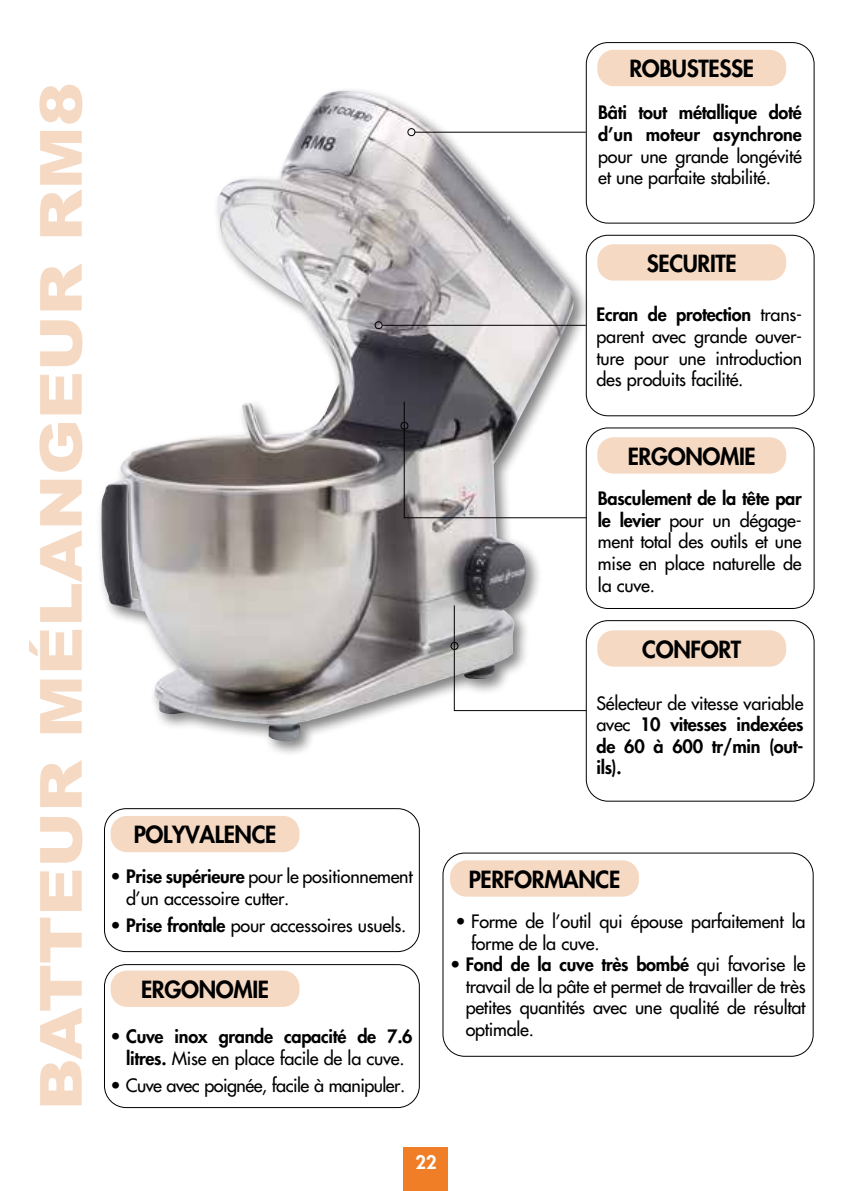
<style>
.page{position:relative;width:851px;height:1191px;background:#fff}
.page>*{position:absolute;margin:0;border:0;box-sizing:border-box;transform-origin:0 0}
.t1{font:900 58px "Arial";color:#f5d9c3;scale:1.15 1}
.t2{font:800 23px "Futura";letter-spacing:-.015em;color:#000}
.t3{font:800 18.2px "Futura";color:#fff}
.t4{font:18px/21.6px "Futura";letter-spacing:-.015em;color:#000}
.t5{font:800 18px/21.6px "Futura";letter-spacing:-.015em;color:#000}
.s1{font-weight:800}
.s2{font-weight:400}
</style>
<div class="page">
<div style="left:403px;top:1146px;width:45px;height:45px;background:#ef7e26"></div>
<img style="left:101px;top:91px;width:476px;height:650px">
<div style="left:104px;top:808px;width:316px;height:144px;border:1px solid #000;border-radius:22px"></div>
<div style="left:104px;top:964px;width:316px;height:144px;border:1px solid #000;border-radius:22px"></div>
<div style="left:442px;top:852px;width:371px;height:204px;border:1px solid #000;border-radius:22px"></div>
<div style="left:111px;top:816px;width:188px;height:36px;background:#f5d9c3;border-radius:16px"></div>
<div style="left:585px;top:42px;width:229px;height:182px;border:1px solid #000;border-radius:22px"></div>
<div style="left:597px;top:50px;width:189px;height:36px;background:#f5d9c3;border-radius:16px"></div>
<div style="left:585px;top:620px;width:229px;height:181px;border:1px solid #000;border-radius:22px"></div>
<div style="left:597px;top:630px;width:189px;height:36px;background:#f5d9c3;border-radius:16px"></div>
<div style="left:585px;top:427px;width:229px;height:182px;border:1px solid #000;border-radius:22px"></div>
<div style="left:597px;top:437px;width:189px;height:36px;background:#f5d9c3;border-radius:16px"></div>
<div style="left:585px;top:235px;width:229px;height:181px;border:1px solid #000;border-radius:22px"></div>
<div style="left:597px;top:244px;width:189px;height:36px;background:#f5d9c3;border-radius:16px"></div>
<div style="left:111px;top:970px;width:188px;height:37px;background:#f5d9c3;border-radius:16px"></div>
<div style="left:450px;top:860px;width:188px;height:36px;background:#f5d9c3;border-radius:16px"></div>
<hr style="left:414px;top:132px;width:171px;height:1px;background:#000">
<hr style="left:382px;top:325px;width:203px;height:1px;background:#000">
<hr style="left:404px;top:517px;width:182px;height:1px;background:#000">
<hr style="left:454px;top:710px;width:132px;height:1px;background:#000">
<hr style="left:404px;top:401px;width:1px;height:117px;background:#000">
<hr style="left:454px;top:605px;width:1px;height:106px;background:#000">
<div style="left:407px;top:128px;width:8px;height:8px;border:1px solid #000;border-radius:50%"></div>
<div style="left:375px;top:321px;width:7px;height:8px;border:1px solid #000;border-radius:50%"></div>
<div style="left:400px;top:422px;width:8px;height:7px;border:1px solid #000;border-radius:50%"></div>
<div style="left:450px;top:642px;width:8px;height:8px;border:1px solid #000;border-radius:50%"></div>
<h1 class="t1" style="left:19px;top:1110px;width:895px;rotate:-90deg">BATTEUR MÉLANGEUR RM8</h1>
<p class="t2" style="left:629px;top:53px;width:126px">ROBUSTESSE</p>
<p class="t5" style="left:598px;top:102px;width:205px">Bâti tout métallique doté d’un moteur asynchrone</p>
<p class="t4" style="left:598px;top:145px;width:205px">pour une grande longévité et une parfaite stabilité.</p>
<p class="t2" style="left:134px;top:819px;width:144px">POLYVALENCE</p>
<p class="t4" style="left:126px;top:865px;width:288px;text-indent:-16px"><span class="s1">• Prise supérieure</span> pour le positionnement d’un accessoire cutter.</p>
<p class="t4" style="left:111px;top:914px;width:297px"><span class="s1">• Prise frontale</span> pour accessoires usuels.</p>
<p class="t2" style="left:141px;top:974px;width:130px">ERGONOMIE</p>
<p class="t5" style="left:111px;top:1025px;width:303px;text-align:center">• Cuve inox grande capacité de 7.6 litres. <span class="s2">Mise en place facile de la cuve.</span></p>
<p class="t4" style="left:111px;top:1074px;width:296px">• Cuve avec poignée, facile à manipuler.</p>
<p class="t2" style="left:646px;top:248px;width:92px">SECURITE</p>
<p class="t4" style="left:596px;top:304px;width:207px;text-align:justify"><span class="s1">Ecran de protection</span> trans&shy;parent avec grande ouver&shy;ture pour une introduction des produits facilité.</p>
<p class="t2" style="left:627px;top:441px;width:130px">ERGONOMIE</p>
<p class="t4" style="left:598px;top:488px;width:205px;text-align:justify"><span class="s1">Basculement de la tête par le levier</span> pour un dégage&shy;ment total des outils et une mise en place naturelle de la cuve.</p>
<p class="t2" style="left:642px;top:634px;width:101px">CONFORT</p>
<p class="t5" style="left:596px;top:692px;width:208px;text-align:justify"><span class="s2">Sélecteur de vitesse variable avec</span> 10 vitesses indexées de 60 à 600 tr/min (out&shy;ils).</p>
<p class="t2" style="left:468px;top:863px;width:153px">PERFORMANCE</p>
<p class="t4" style="left:471px;top:910px;width:336px;text-indent:-16px">• Forme de l’outil qui épouse parfaitement la forme de la cuve.</p>
<p class="t4" style="left:465px;top:953px;width:341px;text-align:justify;text-indent:-16px">• <span class="s1">Fond de la cuve très bombé</span> qui favorise le travail de la pâte et permet de travailler de très petites quantités avec une qualité de résultat optimale.</p>
<p class="t3" style="left:415px;top:1150px;width:23px">22</p>
</div>
